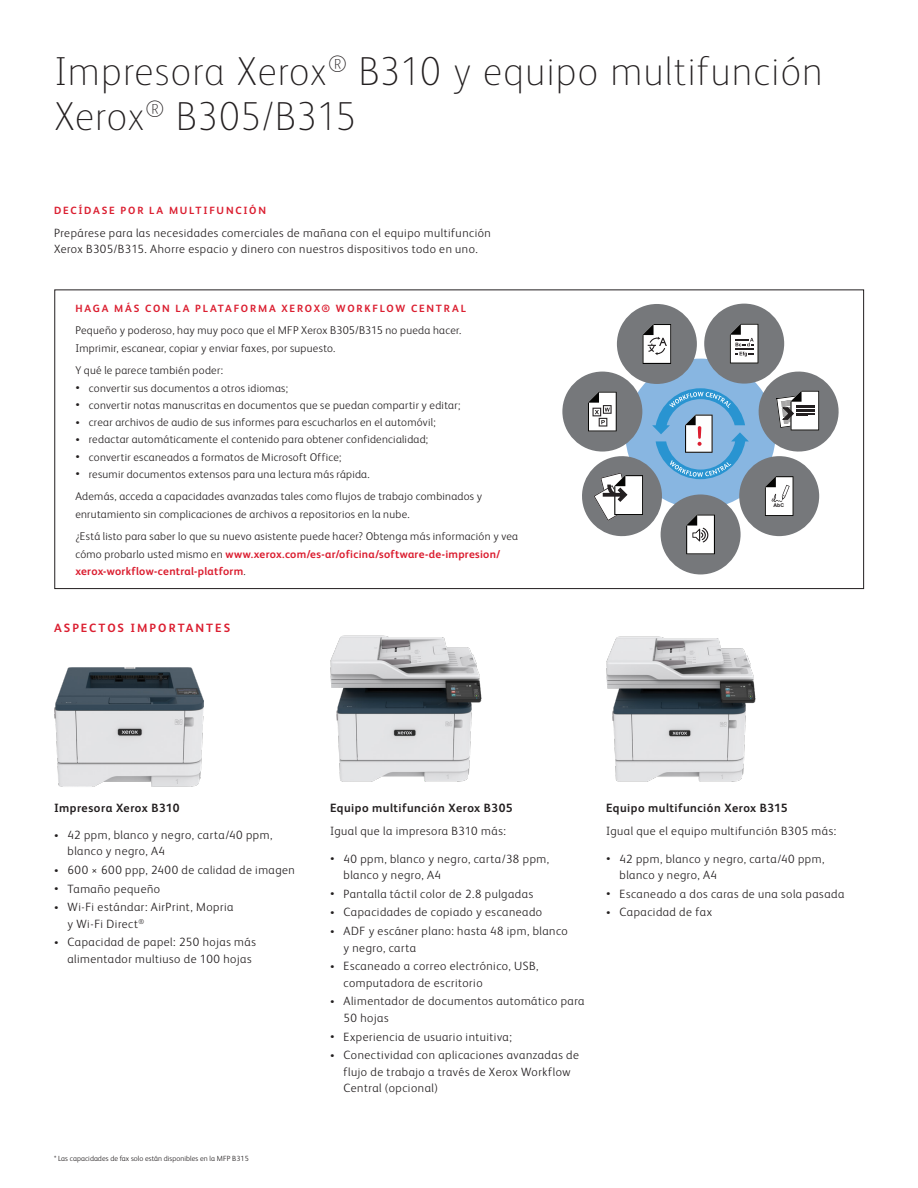
<style>
.page{position:relative;width:918px;height:1188px;background:#fff}
.page>*{position:absolute;margin:0;border:0;box-sizing:border-box;transform-origin:0 0}
.Header_Inside_Spread{font:100 40.5px/45px "Xerox Sans";letter-spacing:.025em;color:#231f20}
.Body_Text{font:300 12px/16.5px "Xerox Sans";letter-spacing:.045em;color:#231f20}
.Body_Text-2{font:700 12px "Xerox Sans";letter-spacing:.04em;color:#231f20}
.Body_Subhead{font:700 12px "Xerox Sans";letter-spacing:.165em;color:#db1e30}
.Body_Text_7_10{font:300 11.25px/17.2px "Xerox Sans";letter-spacing:.025em;color:#231f20}
.Body_Subhead-2{font:700 10.5px "Xerox Sans";letter-spacing:.17em;color:#db1e30}
.Legal{font:300 7.5px "Xerox Sans";letter-spacing:.01em;color:#231f20}
.t1{font:700 5.1px "Arial";color:#231f20}
.s1{font-size:9px}
.s2{font-weight:700;color:#db1e30}
</style>
<div class="page">
<img style="left:54px;top:667px;width:150px;height:120px">
<img style="left:330px;top:635px;width:151px;height:147px">
<img style="left:606px;top:636px;width:150px;height:146px">
<div style="left:617px;top:304px;width:80px;height:80px;background:#76787b;border-radius:50%"></div>
<div style="left:704px;top:304px;width:80px;height:80px;background:#76787b;border-radius:50%"></div>
<div style="left:562px;top:372px;width:80px;height:80px;background:#76787b;border-radius:50%"></div>
<div style="left:661px;top:494px;width:80px;height:80px;background:#76787b;border-radius:50%"></div>
<svg style="left:578px;top:324px;width:261px;height:230px"></svg>
<p class="Header_Inside_Spread" style="left:54px;top:47px;width:770px">Impresora Xerox<sup>®</sup> B310 y equipo multifunción<br>Xerox<sup>®</sup> B305/B315</p>
<p class="Body_Subhead-2" style="left:54px;top:203px;width:214px">DECÍDASE POR LA MULTIFUNCIÓN</p>
<p class="Body_Text" style="left:54px;top:224px;width:438px">Prepárese para las necesidades comerciales de mañana con el equipo multifunción<br>Xerox B305/B315. Ahorre espacio y dinero con nuestros dispositivos todo en uno.</p>
<p class="Body_Subhead-2" style="left:75px;top:301px;width:392px">HAGA MÁS CON LA PLATAFORMA XEROX® WORKFLOW CENTRAL</p>
<p class="Body_Text_7_10" style="left:75px;top:321px;width:388px">Pequeño y poderoso, hay muy poco que el MFP Xerox B305/B315 no pueda hacer.<br>Imprimir, escanear, copiar y enviar faxes, por supuesto.</p>
<p class="Body_Text_7_10" style="left:75px;top:361px;width:149px">Y qué le parece también poder:</p>
<p class="Body_Text_7_10" style="left:75px;top:379px;width:214px"><span class="s1">•</span> convertir sus documentos a otros idiomas;</p>
<p class="Body_Text_7_10" style="left:75px;top:396px;width:387px"><span class="s1">•</span> convertir notas manuscritas en documentos que se puedan compartir y editar;</p>
<p class="Body_Text_7_10" style="left:75px;top:413px;width:362px"><span class="s1">•</span> crear archivos de audio de sus informes para escucharlos en el automóvil;</p>
<p class="Body_Text_7_10" style="left:75px;top:430px;width:354px"><span class="s1">•</span> redactar automáticamente el contenido para obtener confidencialidad;</p>
<p class="Body_Text_7_10" style="left:75px;top:448px;width:268px"><span class="s1">•</span> convertir escaneados a formatos de Microsoft Office;</p>
<p class="Body_Text_7_10" style="left:75px;top:465px;width:296px"><span class="s1">•</span> resumir documentos extensos para una lectura más rápida.</p>
<p class="Body_Text_7_10" style="left:75px;top:487px;width:408px">Además, acceda a capacidades avanzadas tales como flujos de trabajo combinados y enrutamiento sin complicaciones de archivos a repositorios en la nube.</p>
<p class="Body_Text_7_10" style="left:75px;top:527px;width:444px">¿Está listo para saber lo que su nuevo asistente puede hacer? Obtenga más información y vea cómo probarlo usted mismo en <span class="s2">www.xerox.com/es-ar/oficina/software-de-impresion/ xerox-workflow-central-platform</span>.</p>
<p class="Body_Subhead" style="left:54px;top:620px;width:178px">ASPECTOS IMPORTANTES</p>
<p class="t1" style="left:774px;top:502px;width:12px">AbC</p>
<p class="Body_Text-2" style="left:54px;top:799px;width:127px">Impresora Xerox B310</p>
<p class="Body_Text" style="left:68px;top:826px;width:206px;text-indent:-14px"><span class="s1">•</span> 42 ppm, blanco y negro, carta/40 ppm, blanco y negro, A4</p>
<p class="Body_Text" style="left:54px;top:861px;width:242px"><span class="s1">•</span> 600 × 600 ppp, 2400 de calidad de imagen</p>
<p class="Body_Text" style="left:54px;top:880px;width:108px"><span class="s1">•</span> Tamaño pequeño</p>
<p class="Body_Text" style="left:68px;top:898px;width:167px;text-indent:-14px"><span class="s1">•</span> Wi-Fi estándar: AirPrint, Mopria y Wi-Fi Direct<sup>®</sup></p>
<p class="Body_Text" style="left:68px;top:934px;width:190px;text-indent:-14px"><span class="s1">•</span> Capacidad de papel: 250 hojas más alimentador multiuso de 100 hojas</p>
<p class="Legal" style="left:54px;top:1154px;width:196px">* Las capacidades de fax solo están disponibles en la MFP B315</p>
<p class="Body_Text-2" style="left:330px;top:799px;width:184px">Equipo multifunción Xerox B305</p>
<p class="Body_Text" style="left:330px;top:822px;width:177px">Igual que la impresora B310 más:</p>
<p class="Body_Text" style="left:344px;top:850px;width:207px;text-indent:-14px"><span class="s1">•</span> 40 ppm, blanco y negro, carta/38 ppm, blanco y negro, A4</p>
<p class="Body_Text" style="left:330px;top:885px;width:205px"><span class="s1">•</span> Pantalla táctil color de 2.8 pulgadas</p>
<p class="Body_Text" style="left:330px;top:903px;width:214px"><span class="s1">•</span> Capacidades de copiado y escaneado</p>
<p class="Body_Text" style="left:344px;top:922px;width:226px;text-indent:-14px"><span class="s1">•</span> ADF y escáner plano: hasta 48 ipm, blanco y negro, carta</p>
<p class="Body_Text" style="left:344px;top:957px;width:197px;text-indent:-14px"><span class="s1">•</span> Escaneado a correo electrónico, USB, computadora de escritorio</p>
<p class="Body_Text" style="left:344px;top:992px;width:242px;text-indent:-14px"><span class="s1">•</span> Alimentador de documentos automático para<br>50 hojas</p>
<p class="Body_Text" style="left:330px;top:1028px;width:183px"><span class="s1">•</span> Experiencia de usuario intuitiva;</p>
<p class="Body_Text" style="left:344px;top:1046px;width:237px;text-indent:-14px"><span class="s1">•</span> Conectividad con aplicaciones avanzadas de flujo de trabajo a través de Xerox Workflow<br>Central (opcional)</p>
<p class="Body_Text-2" style="left:606px;top:799px;width:183px">Equipo multifunción Xerox B315</p>
<p class="Body_Text" style="left:606px;top:822px;width:232px">Igual que el equipo multifunción B305 más:</p>
<p class="Body_Text" style="left:620px;top:850px;width:206px;text-indent:-14px"><span class="s1">•</span> 42 ppm, blanco y negro, carta/40 ppm, blanco y negro, A4</p>
<p class="Body_Text" style="left:606px;top:885px;width:240px"><span class="s1">•</span> Escaneado a dos caras de una sola pasada</p>
<p class="Body_Text" style="left:606px;top:903px;width:107px"><span class="s1">•</span> Capacidad de fax</p>
</div>
